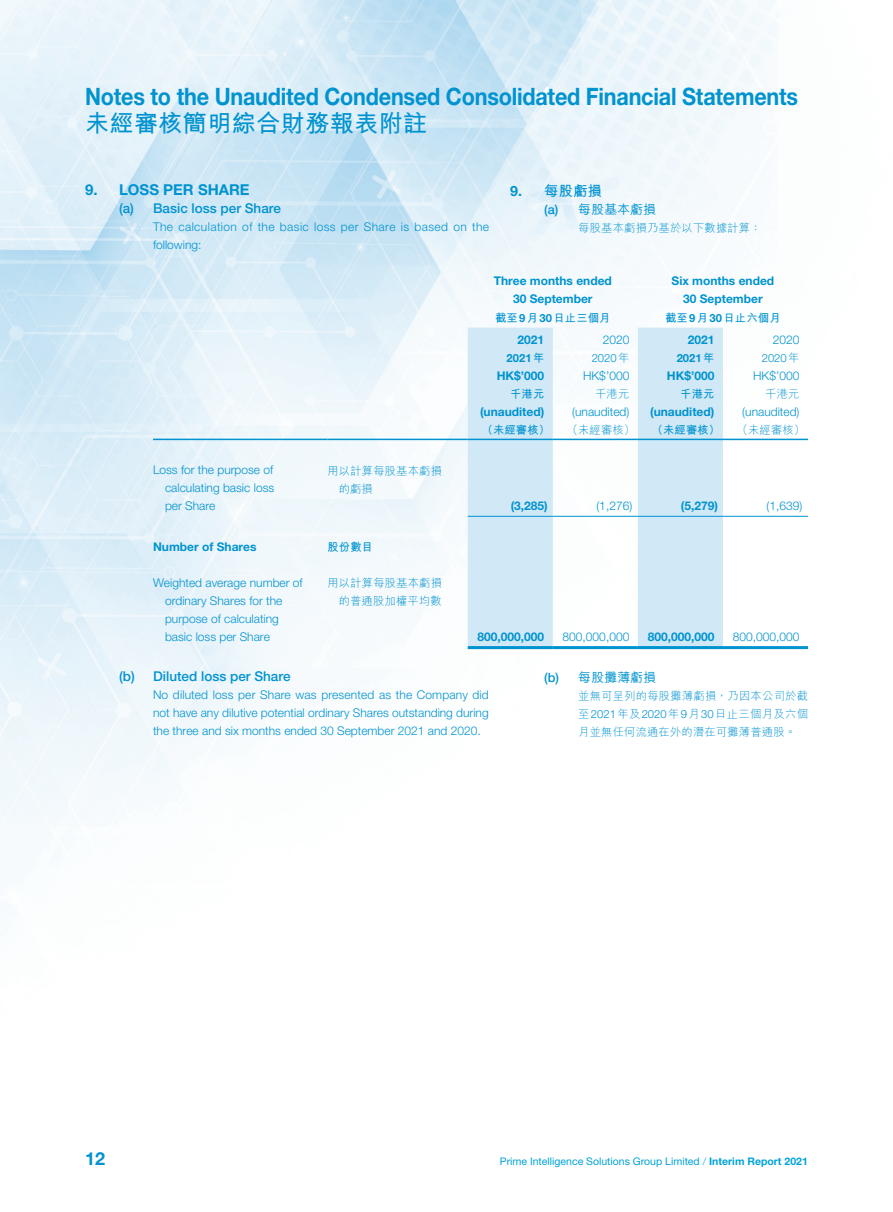
<style>
.page{position:relative;width:893px;height:1212px;background:#fff}
.page>*{position:absolute;margin:0;border:0;box-sizing:border-box;transform-origin:0 0}
.t1{font:700 24px "Helvetica Neue LT Std";letter-spacing:-.01em;color:#0093d0;scale:.9 1}
.t2{font:700 24px "M Hei HK";letter-spacing:.02em;color:#0093d0}
.t3{font:700 18px "Helvetica Neue LT Std";color:#0093d0}
._01_H1_E{font:700 15px "Helvetica Neue LT Std";color:#0093d0}
._001_H1_C{font:700 14.25px "M Hei HK";color:#0093d0}
._02_H2_E{font:500 13.5px "Helvetica Neue LT Std";color:#0093d0}
._002_H2_C{font:500 12.75px "M Hei HK";letter-spacing:.02em;color:#0093d0}
._50_Table_txt{font:300 12px "Helvetica Neue LT Std";color:#0093d0}
._00_txt_E{font:300 12px/18px "Helvetica Neue LT Std";color:#0093d0;text-align:justify}
._50_Table_txt-2{font:700 12px "Helvetica Neue LT Std";color:#0093d0}
._00_txt_E-2{font:300 12px/18px "Helvetica Neue LT Std";letter-spacing:.035em;color:#0093d0}
._000_txt_C{font:300 11.25px/18px "M Hei HK";letter-spacing:.02em;color:#0093d0;text-align:justify}
._50_Table_txt-3{font:700 11.25px "M Hei HK";letter-spacing:.02em;color:#0093d0}
._50_Table_txt-4{font:300 11.25px "M Hei HK";letter-spacing:.02em;color:#0093d0}
._50_Table_txt-5{font:700 11.25px "Helvetica Neue LT Std";color:#0093d0}
._50_Table_txt-6{font:300 11.25px "Helvetica Neue LT Std";color:#0093d0}
._000_txt_C-2{font:700 11.25px "M Hei HK";color:#0093d0}
.t4{font:10.5px "Helvetica Neue LT Std";color:#00a3d9}
.s1{font-family:"Helvetica Neue LT Std"}
.s2{font-family:"M Hei HK"}
.s3{font-weight:300}
.s4{font-weight:700}
</style>
<div class="page">
<img style="left:0;top:0;width:808px;height:855px">
<svg style="left:468px;top:328px;width:255px;height:318px;fill:#d1e8f6"></svg>
<hr style="left:153px;top:439px;width:174px;height:1px;background:#0093d0">
<hr style="left:327px;top:439px;width:141px;height:1px;background:#0093d0">
<hr style="left:468px;top:439px;width:85px;height:1px;background:#0093d0">
<hr style="left:553px;top:439px;width:85px;height:1px;background:#0093d0">
<hr style="left:638px;top:439px;width:85px;height:1px;background:#0093d0">
<hr style="left:723px;top:439px;width:85px;height:1px;background:#0093d0">
<hr style="left:468px;top:516px;width:85px;height:1px;background:#0093d0">
<hr style="left:553px;top:516px;width:85px;height:1px;background:#0093d0">
<hr style="left:638px;top:516px;width:85px;height:1px;background:#0093d0">
<hr style="left:723px;top:516px;width:85px;height:1px;background:#0093d0">
<hr style="left:468px;top:646px;width:85px;height:3px;background:#0093d0">
<hr style="left:553px;top:646px;width:85px;height:3px;background:#0093d0">
<hr style="left:638px;top:646px;width:85px;height:3px;background:#0093d0">
<hr style="left:723px;top:646px;width:85px;height:3px;background:#0093d0">
<h1 class="t1" style="left:85px;top:82px;width:794px">Notes to the Unaudited Condensed Consolidated Financial Statements</h1>
<h1 class="t2" style="left:85px;top:106px;width:344px">未經審核簡明綜合財務報表附註</h1>
<p class="_01_H1_E" style="left:85px;top:181px;width:166px">9. LOSS PER SHARE</p>
<p class="_02_H2_E" style="left:119px;top:200px;width:164px">(a) Basic loss per Share</p>
<p class="_00_txt_E-2" style="left:153px;top:218px;width:337px">The calculation of the basic loss per Share is based on the following:</p>
<p class="_001_H1_C" style="left:510px;top:180px;width:93px"><span class="s1">9.</span> 每股虧損</p>
<p class="_002_H2_C" style="left:544px;top:200px;width:113px"><span class="s1">(a)</span> 每股基本虧損</p>
<p class="_000_txt_C" style="left:578px;top:218px;width:185px">每股基本虧損乃基於以下數據計算：</p>
<p class="_50_Table_txt" style="left:153px;top:462px;width:122px">Loss for the purpose of</p>
<p class="_50_Table_txt" style="left:165px;top:480px;width:111px">calculating basic loss</p>
<p class="_50_Table_txt" style="left:165px;top:498px;width:52px">per Share</p>
<p class="_000_txt_C" style="left:327px;top:461px;width:116px">用以計算每股基本虧損</p>
<p class="_000_txt_C" style="left:339px;top:479px;width:36px">的虧損</p>
<p class="_50_Table_txt-2" style="left:153px;top:539px;width:105px">Number of Shares</p>
<p class="_000_txt_C-2" style="left:327px;top:539px;width:47px">股份數目</p>
<p class="_50_Table_txt" style="left:153px;top:575px;width:151px">Weighted average number of</p>
<p class="_50_Table_txt" style="left:165px;top:593px;width:119px">ordinary Shares for the</p>
<p class="_50_Table_txt" style="left:165px;top:611px;width:115px">purpose of calculating</p>
<p class="_50_Table_txt" style="left:165px;top:629px;width:106px">basic loss per Share</p>
<p class="_000_txt_C" style="left:327px;top:574px;width:116px">用以計算每股基本虧損</p>
<p class="_000_txt_C" style="left:339px;top:592px;width:105px">的普通股加權平均數</p>
<p class="_50_Table_txt-2" style="left:494px;top:274px;width:120px">Three months ended</p>
<p class="_50_Table_txt-2" style="left:671px;top:274px;width:104px">Six months ended</p>
<p class="_50_Table_txt-2" style="left:513px;top:292px;width:81px">30 September</p>
<p class="_50_Table_txt-2" style="left:683px;top:292px;width:81px">30 September</p>
<p class="_50_Table_txt-3" style="left:495px;top:310px;width:117px">截至<span class="s1">9</span>月<span class="s1">30</span>日止三個月</p>
<p class="_50_Table_txt-3" style="left:665px;top:310px;width:117px">截至<span class="s1">9</span>月<span class="s1">30</span>日止六個月</p>
<p class="_50_Table_txt-2" style="left:518px;top:332px;width:28px">2021</p>
<p class="_50_Table_txt" style="left:603px;top:332px;width:28px">2020</p>
<p class="_50_Table_txt-2" style="left:688px;top:332px;width:28px">2021</p>
<p class="_50_Table_txt" style="left:773px;top:332px;width:28px">2020</p>
<p class="_50_Table_txt-5" style="left:507px;top:351px;width:39px">2021<span class="s2">年</span></p>
<p class="_50_Table_txt-6" style="left:592px;top:351px;width:39px">2020<span class="s2">年</span></p>
<p class="_50_Table_txt-5" style="left:677px;top:351px;width:39px">2021<span class="s2">年</span></p>
<p class="_50_Table_txt-6" style="left:762px;top:351px;width:39px">2020<span class="s2">年</span></p>
<p class="_50_Table_txt-2" style="left:497px;top:368px;width:49px">HK$’000</p>
<p class="_50_Table_txt" style="left:583px;top:368px;width:48px">HK$’000</p>
<p class="_50_Table_txt-2" style="left:667px;top:368px;width:49px">HK$’000</p>
<p class="_50_Table_txt" style="left:753px;top:368px;width:48px">HK$’000</p>
<p class="_50_Table_txt-3" style="left:510px;top:386px;width:36px">千港元</p>
<p class="_50_Table_txt-4" style="left:595px;top:388px;width:36px">千港元</p>
<p class="_50_Table_txt-3" style="left:680px;top:386px;width:36px">千港元</p>
<p class="_50_Table_txt-4" style="left:765px;top:388px;width:36px">千港元</p>
<p class="_50_Table_txt-2" style="left:480px;top:404px;width:66px">(unaudited)</p>
<p class="_50_Table_txt" style="left:572px;top:404px;width:59px">(unaudited)</p>
<p class="_50_Table_txt-2" style="left:650px;top:404px;width:66px">(unaudited)</p>
<p class="_50_Table_txt" style="left:742px;top:404px;width:59px">(unaudited)</p>
<p class="_50_Table_txt-3" style="left:482px;top:422px;width:70px">（未經審核）</p>
<p class="_50_Table_txt-4" style="left:567px;top:424px;width:70px">（未經審核）</p>
<p class="_50_Table_txt-3" style="left:652px;top:422px;width:70px">（未經審核）</p>
<p class="_50_Table_txt-4" style="left:737px;top:424px;width:70px">（未經審核）</p>
<p class="_50_Table_txt-2" style="left:511px;top:498px;width:39px">(3,285)</p>
<p class="_50_Table_txt" style="left:596px;top:498px;width:37px">(1,276)</p>
<p class="_50_Table_txt-2" style="left:681px;top:498px;width:39px">(5,279)</p>
<p class="_50_Table_txt" style="left:766px;top:498px;width:37px">(1,639)</p>
<p class="_50_Table_txt-2" style="left:478px;top:629px;width:68px">800,000,000</p>
<p class="_50_Table_txt" style="left:563px;top:629px;width:68px">800,000,000</p>
<p class="_50_Table_txt-2" style="left:648px;top:629px;width:68px">800,000,000</p>
<p class="_50_Table_txt" style="left:733px;top:629px;width:68px">800,000,000</p>
<p class="_02_H2_E" style="left:119px;top:668px;width:173px">(b) Diluted loss per Share</p>
<p class="_00_txt_E" style="left:153px;top:685px;width:337px">No diluted loss per Share was presented as the Company did not have any dilutive potential ordinary Shares outstanding during the three and six months ended 30 September 2021 and 2020.</p>
<p class="_002_H2_C" style="left:544px;top:668px;width:113px"><span class="s1">(b)</span> 每股攤薄虧損</p>
<p class="_000_txt_C" style="left:578px;top:686px;width:231px">並無可呈列的每股攤薄虧損，乃因本公司於截至<span class="s1">2021</span>年及<span class="s1">2020</span>年<span class="s1">9</span>月<span class="s1">30</span>日止三個月及六個月並無任何流通在外的潛在可攤薄普通股。</p>
<h2 class="t3" style="left:85px;top:1148px;width:22px">12</h2>
<p class="t4" style="left:500px;top:1155px;width:310px">Prime Intelligence Solutions Group Limited <span class="s3">/</span> <span class="s4">Interim Report 2021</span></p>
</div>
